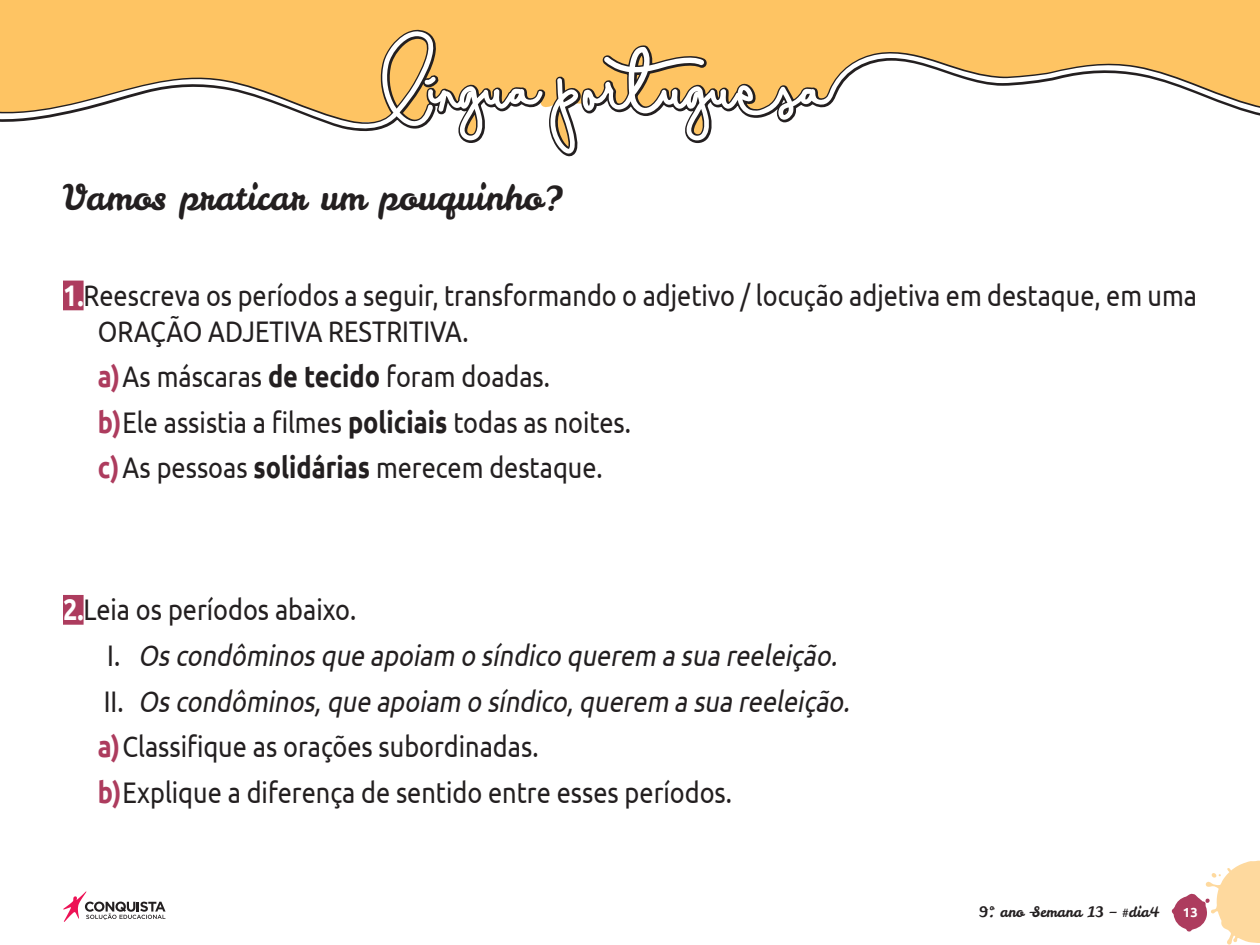
<style>
.page{position:relative;width:1260px;height:945px;background:#fff}
.page>*{position:absolute;margin:0;border:0;box-sizing:border-box;transform-origin:0 0}
.t1{font:35px "Leckerli One";color:#231f20}
.t2{font:29.75px/45.7px "Ubuntu";color:#231f20;scale:.85 1}
.t3{font:italic 29.75px "Ubuntu";color:#231f20;scale:.85 1}
.t4{font:14.35px "Leckerli One";color:#231f20}
.t5{font:700 13.12px "Ubuntu";color:#fff}
.s1{font-weight:700;color:#fff}
.s2{font-weight:700;color:#ad3c5e}
.s3{font-weight:700}
.s4{font-style:normal}
</style>
<div class="page">
<svg style="left:1172px;top:861px;width:88px;height:84px"></svg>
<svg style="left:63px;top:891px;width:103px;height:31px"></svg>
<svg style="left:0;top:0;width:1260px;height:157px;background:#fdc970"></svg>
<svg style="left:0;top:31px;width:1260px;height:123px"></svg>
<div style="left:63px;top:281px;width:21px;height:29px;background:#ad3c5e"></div>
<div style="left:63px;top:595px;width:21px;height:30px;background:#ad3c5e"></div>
<p class="t1" style="left:63px;top:174px;width:501px">Vamos praticar um pouquinho?</p>
<p class="t2" style="left:98px;top:277px;width:1295px;line-height:35.7px;text-indent:-35px"><span class="s1">1.</span>Reescreva os períodos a seguir, transformando o adjetivo / locução adjetiva em destaque, em uma<br>ORAÇÃO ADJETIVA RESTRITIVA.</p>
<p class="t2" style="left:98px;top:353px;width:629px"><span class="s2">a)</span>As máscaras <span class="s3">de tecido</span> foram doadas.<br><span class="s2">b)</span>Ele assistia a filmes <span class="s3">policiais</span> todas as noites. <span class="s2">c)</span>As pessoas <span class="s3">solidárias</span> merecem destaque.</p>
<p class="t2" style="left:63px;top:586px;width:347px"><span class="s1">2.</span>Leia os períodos abaixo.</p>
<p class="t3" style="left:107px;top:637px;width:867px"><span class="s4">I .</span> Os condôminos que apoiam o síndico querem a sua reeleição.</p>
<p class="t3" style="left:104px;top:683px;width:886px"><span class="s4">I I .</span> Os condôminos,que apoiam o síndico,querem a sua reeleição.</p>
<p class="t2" style="left:98px;top:723px;width:520px"><span class="s2">a)</span>Classifique as orações subordinadas.</p>
<p class="t2" style="left:98px;top:768px;width:748px"><span class="s2">b)</span>Explique a diferença de sentido entre esses períodos.</p>
<p class="t4" style="left:979px;top:903px;width:182px">9º. ano –Semana 13 – #dia4</p>
<p class="t5" style="left:1183px;top:905px;width:16px">13</p>
</div>
